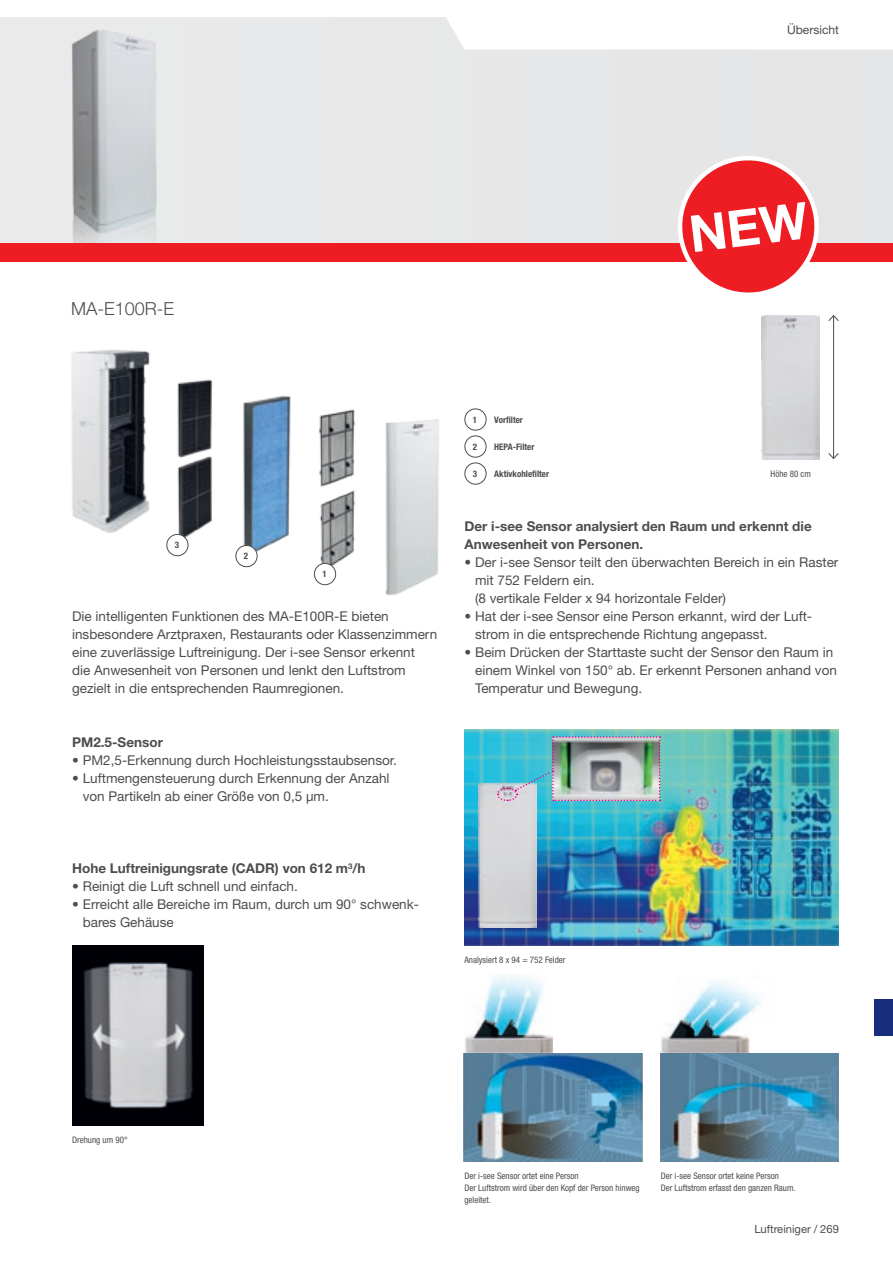
<style>
.page{position:relative;width:893px;height:1263px;background:#fff}
.page>*{position:absolute;margin:0;border:0;box-sizing:border-box;transform-origin:0 0}
.t1{font:300 18px "Helvetica Neue LT Pro";color:#4d4d4d}
.t2{font:13.5px/18px "Helvetica Neue LT Pro";color:#4d4d4d}
.t3{font:700 13.5px/18px "Helvetica Neue LT Pro";color:#4d4d4d}
.t4{font:12px "Helvetica Neue LT Pro";color:#4d4d4d}
.t5{font:11.25px "Helvetica Neue LT Pro";color:#4d4d4d}
.t6{font:condensed 9px/12px "Helvetica Neue LT Pro";color:#4d4d4d}
.t7{font:700 condensed 9px "Helvetica Neue LT Pro";color:#4d4d4d}
</style>
<div class="page">
<div style="left:875px;top:999px;width:18px;height:36px;background:#182d7c"></div>
<div style="left:0;top:18px;width:893px;height:243px;background:#e8e8e9"></div>
<img style="left:464px;top:729px;width:375px;height:216px">
<div style="left:442px;top:17px;width:451px;height:33px;background:#fff"></div>
<img style="left:71px;top:349px;width:79px;height:184px">
<img style="left:170px;top:379px;width:43px;height:171px">
<img style="left:242px;top:395px;width:49px;height:166px">
<img style="left:313px;top:409px;width:43px;height:169px">
<img style="left:385px;top:419px;width:54px;height:177px">
<img style="left:72px;top:30px;width:85px;height:213px">
<img style="left:72px;top:945px;width:132px;height:180px">
<img style="left:762px;top:315px;width:58px;height:144px">
<img style="left:478px;top:783px;width:58px;height:144px">
<hr style="left:833px;top:316px;width:1px;height:142px;background:#4d4d4d">
<svg style="left:828px;top:315px;width:11px;height:7px"></svg>
<svg style="left:828px;top:452px;width:11px;height:7px"></svg>
<img style="left:465px;top:974px;width:87px;height:79px">
<img style="left:661px;top:981px;width:100px;height:72px">
<img style="left:464px;top:1053px;width:179px;height:108px">
<img style="left:661px;top:1053px;width:178px;height:108px">
<img style="left:496px;top:736px;width:165px;height:66px">
<div style="left:0;top:243px;width:893px;height:18px;background:#ee1d23"></div>
<div style="left:464px;top:408px;width:22px;height:23px;border:1px solid #4d4d4d;border-radius:50%"></div>
<div style="left:464px;top:435px;width:22px;height:23px;border:1px solid #4d4d4d;border-radius:50%"></div>
<div style="left:464px;top:462px;width:22px;height:23px;border:1px solid #4d4d4d;border-radius:50%"></div>
<div style="left:314px;top:563px;width:22px;height:22px;background:#fff;border-radius:50%"></div>
<div style="left:314px;top:563px;width:22px;height:22px;border:1px solid #4d4d4d;border-radius:50%"></div>
<div style="left:236px;top:545px;width:21px;height:22px;background:#fff;border-radius:50%"></div>
<div style="left:235px;top:545px;width:22px;height:22px;border:1px solid #4d4d4d;border-radius:50%"></div>
<div style="left:167px;top:534px;width:21px;height:22px;background:#fff;border-radius:50%"></div>
<div style="left:166px;top:534px;width:22px;height:22px;border:1px solid #4d4d4d;border-radius:50%"></div>
<svg style="left:676px;top:156px;width:145px;height:137px"></svg>
<p class="t4" style="left:787px;top:23px;width:53px">Übersicht</p>
<h1 class="t1" style="left:71px;top:298px;width:105px">MA-E100R-E</h1>
<p class="t7" style="left:175px;top:540px;width:6px">3</p>
<p class="t7" style="left:244px;top:551px;width:6px">2</p>
<p class="t7" style="left:322px;top:569px;width:6px">1</p>
<p class="t2" style="left:72px;top:607px;width:367px">Die intelligenten Funktionen des MA-E100R-E bieten insbesondere Arztpraxen, Restaurants oder Klassenzimmern eine zuverlässige Luftreinigung. Der i-see Sensor erkennt<br>die Anwesenheit von Personen und lenkt den Luftstrom gezielt in die entsprechenden Raumregionen.</p>
<p class="t3" style="left:72px;top:733px;width:92px">PM2.5-Sensor</p>
<p class="t2" style="left:72px;top:751px;width:326px">• PM2,5-Erkennung durch Hochleistungsstaubsensor.</p>
<p class="t2" style="left:83px;top:769px;width:308px;text-indent:-11px">• Luftmengensteuerung durch Erkennung der Anzahl von Partikeln ab einer Größe von 0,5 μm.</p>
<p class="t3" style="left:72px;top:859px;width:295px">Hohe Luftreinigungsrate (CADR) von 612 m<sup>3</sup>/h</p>
<p class="t2" style="left:72px;top:877px;width:227px">• Reinigt die Luft schnell und einfach.</p>
<p class="t2" style="left:83px;top:895px;width:338px;text-indent:-11px">• Erreicht alle Bereiche im Raum, durch um 90° schwenk&shy;bares Gehäuse</p>
<p class="t7" style="left:473px;top:414px;width:6px">1</p>
<p class="t7" style="left:494px;top:414px;width:30px">Vorfilter</p>
<p class="t7" style="left:473px;top:441px;width:6px">2</p>
<p class="t7" style="left:494px;top:441px;width:42px">HEPA-Filter</p>
<p class="t7" style="left:473px;top:468px;width:6px">3</p>
<p class="t7" style="left:494px;top:468px;width:56px">Aktivkohlefilter</p>
<p class="t6" style="left:771px;top:468px;width:42px">Höhe 80 cm</p>
<p class="t3" style="left:464px;top:517px;width:349px">Der i-see Sensor analysiert den Raum und erkennt die<br>Anwesenheit von Personen.</p>
<p class="t2" style="left:475px;top:553px;width:365px;text-indent:-11px">• Der i-see Sensor teilt den überwachten Bereich in ein Raster mit 752 Feldern ein.<br>(8 vertikale Felder x 94 horizontale Felder)</p>
<p class="t2" style="left:475px;top:607px;width:339px;text-indent:-11px">• Hat der i-see Sensor eine Person erkannt, wird der Luft&shy;strom in die entsprechende Richtung angepasst.</p>
<p class="t2" style="left:475px;top:643px;width:363px;text-indent:-11px">• Beim Drücken der Starttaste sucht der Sensor den Raum in einem Winkel von 150° ab. Er erkennt Personen anhand von<br>Temperatur und Bewegung.</p>
<p class="t6" style="left:464px;top:954px;width:103px">Analysiert 8 x 94 = 752 Felder</p>
<p class="t6" style="left:72px;top:1134px;width:57px">Drehung um 90°</p>
<p class="t6" style="left:464px;top:1170px;width:177px">Der i-see Sensor ortet eine Person<br>Der Luftstrom wird über den Kopf der Person hinweg geleitet.</p>
<p class="t6" style="left:661px;top:1170px;width:136px">Der i-see Sensor ortet keine Person<br>Der Luftstrom erfasst den ganzen Raum.</p>
<p class="t5" style="left:754px;top:1222px;width:86px">Luftreiniger / 269</p>
</div>
